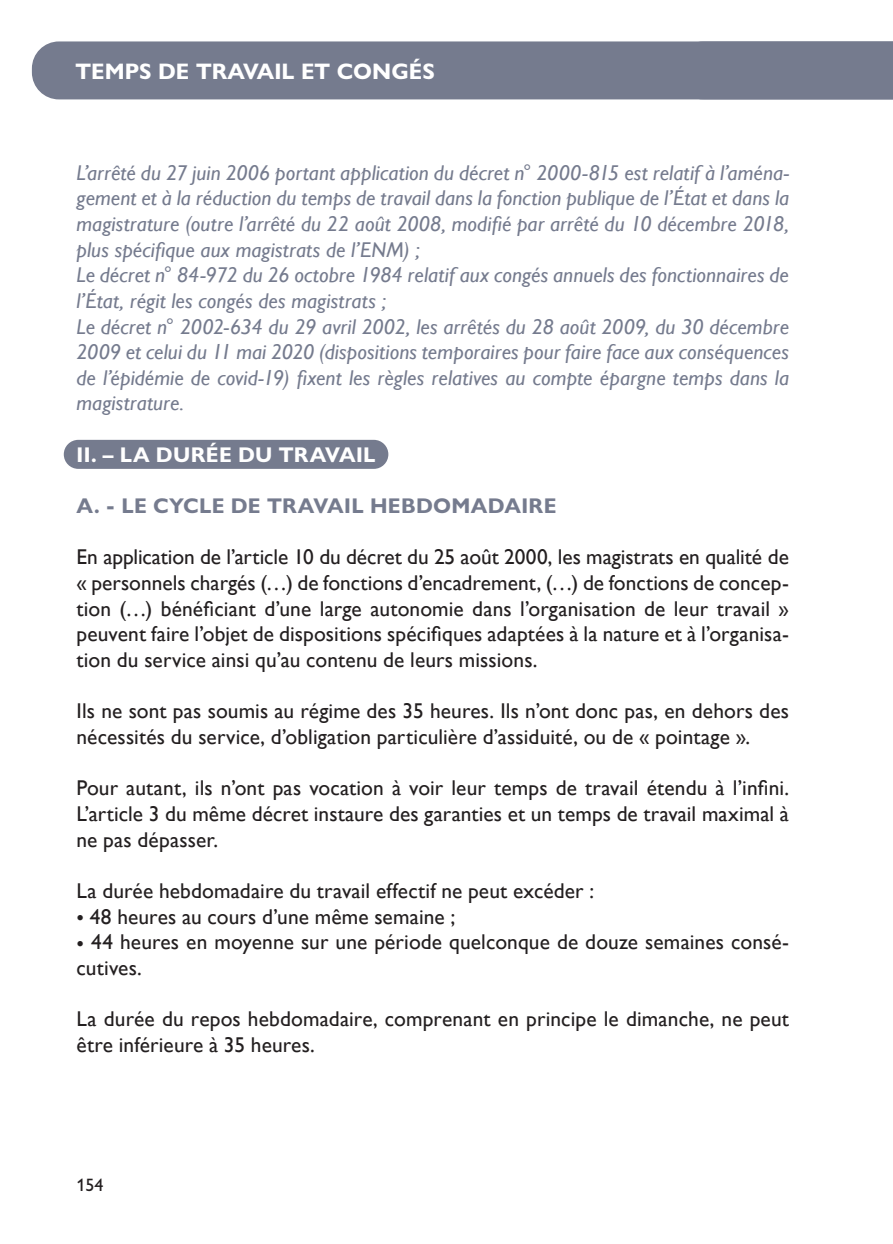
<style>
.page{position:relative;width:893px;height:1244px;background:#fff}
.page>*{position:absolute;margin:0;border:0;box-sizing:border-box;transform-origin:0 0}
.t1{font:700 22.5px "Gill Sans Nova";color:#fff}
.t2{font:21.38px/25.7px "Gill Sans";letter-spacing:.005em;color:#231f20}
.t3{font:italic 21.38px/25.7px "Gill Sans";letter-spacing:.005em;color:#757b8e}
.t4{font:700 21.38px "Gill Sans Nova";letter-spacing:.015em;color:#757b8e}
.t5{font:700 21.38px "Gill Sans Nova";letter-spacing:.015em;color:#fff}
.t6{font:500 18px "Gill Sans Nova";color:#231f20}
</style>
<div class="page">
<div style="left:32px;top:41px;width:861px;height:58px;background:#757b8e"></div>
<div style="left:64px;top:440px;width:324px;height:29px;background:#757b8e;border-radius:15px"></div>
<p class="t1" style="left:76px;top:57px;width:361px">TEMPS DE TRAVAIL ET CONGÉS</p>
<p class="t3" style="left:77px;top:160px;width:714px">L’arrêté du 27 juin 2006 portant application du décret n° 2000-815 est relatif à l’aména&shy;gement et à la réduction du temps de travail dans la fonction publique de l’État et dans la magistrature (outre l’arrêté du 22 août 2008, modifié par arrêté du 10 décembre 2018, plus spécifique aux magistrats de l’ENM) ;<br>Le décret n° 84-972 du 26 octobre 1984 relatif aux congés annuels des fonctionnaires de l’État, régit les congés des magistrats ;<br>Le décret n° 2002-634 du 29 avril 2002, les arrêtés du 28 août 2009, du 30 décembre 2009 et celui du 11 mai 2020 (dispositions temporaires pour faire face aux conséquences de l’épidémie de covid-19) fixent les règles relatives au compte épargne temps dans la magistrature.</p>
<p class="t5" style="left:77px;top:441px;width:301px">II. – LA DURÉE DU TRAVAIL</p>
<p class="t4" style="left:77px;top:492px;width:481px">A. - LE CYCLE DE TRAVAIL HEBDOMADAIRE</p>
<p class="t2" style="left:77px;top:545px;width:714px;text-align:justify">En application de l’article 10 du décret du 25 août 2000, les magistrats en qualité de « personnels chargés (…) de fonctions d’encadrement, (…) de fonctions de concep&shy;tion (…) bénéficiant d’une large autonomie dans l’organisation de leur travail » peuvent faire l’objet de dispositions spécifiques adaptées à la nature et à l’organisa&shy;tion du service ainsi qu’au contenu de leurs missions.</p>
<p class="t2" style="left:77px;top:699px;width:714px">Ils ne sont pas soumis au régime des 35 heures. Ils n’ont donc pas, en dehors des nécessités du service, d’obligation particulière d’assiduité, ou de « pointage ».</p>
<p class="t2" style="left:77px;top:776px;width:714px;text-align:justify">Pour autant, ils n’ont pas vocation à voir leur temps de travail étendu à l’infini.<br>L’article 3 du même décret instaure des garanties et un temps de travail maximal à ne pas dépasser.</p>
<p class="t2" style="left:77px;top:878px;width:519px">La durée hebdomadaire du travail effectif ne peut excéder :</p>
<p class="t2" style="left:77px;top:904px;width:380px">• 48 heures au cours d’une même semaine ;</p>
<p class="t2" style="left:77px;top:929px;width:714px">• 44 heures en moyenne sur une période quelconque de douze semaines consé&shy;cutives.</p>
<p class="t2" style="left:77px;top:1006px;width:714px">La durée du repos hebdomadaire, comprenant en principe le dimanche, ne peut être inférieure à 35 heures.</p>
<p class="t6" style="left:77px;top:1174px;width:28px">154</p>
</div>
